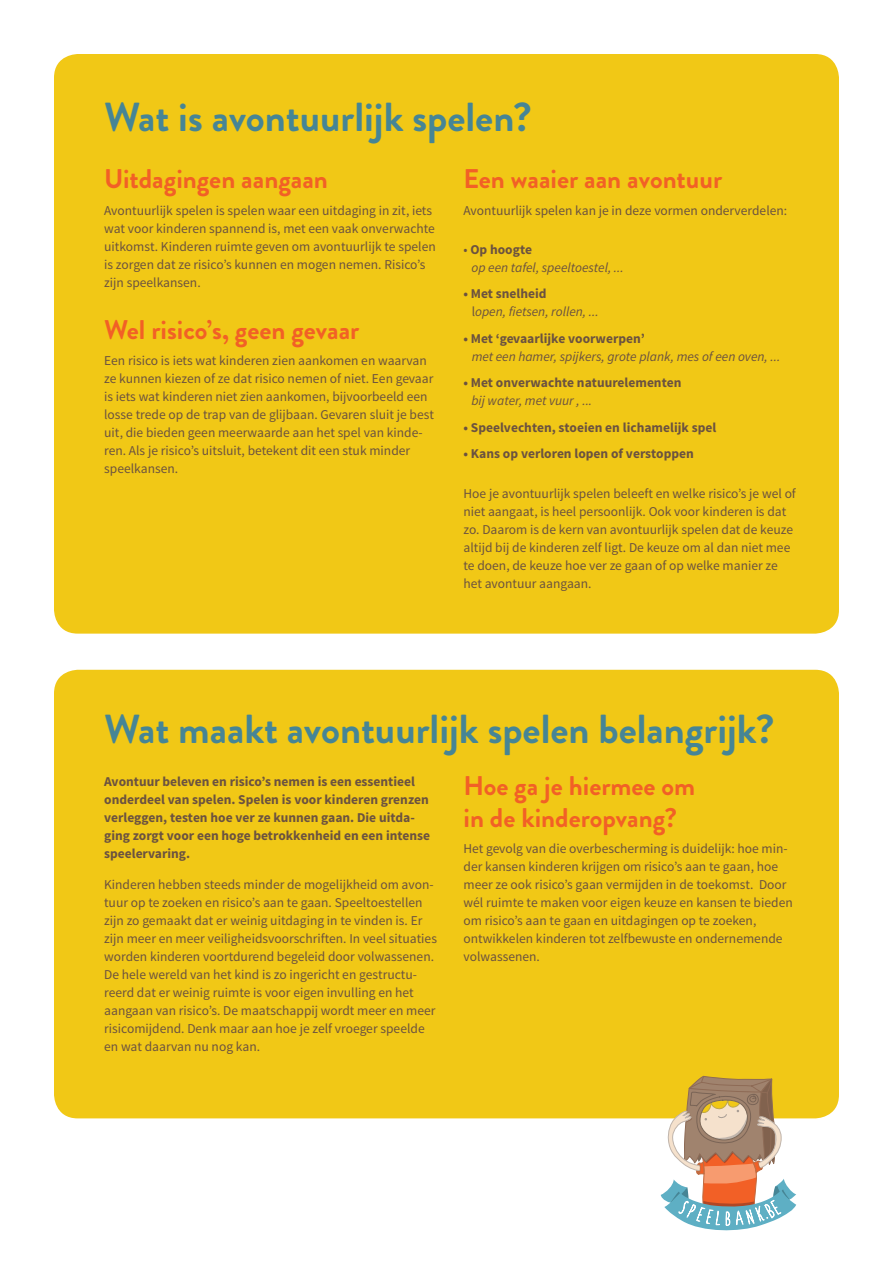
<style>
.page{position:relative;width:893px;height:1263px;background:#fff}
.page>*{position:absolute;margin:0;border:0;box-sizing:border-box;transform-origin:0 0}
.t1{font:700 40.5px "Brandon Grotesque";color:#468595}
.t2{font:700 27px/31.5px "Brandon Grotesque";color:#f26026}
.t3{font:13.5px/18px "Source Sans Pro";color:#6b5240}
.t4{font:700 13.5px/18px "Source Sans Pro";color:#6b5240}
.t5{font:italic 13.5px/18px "Source Sans Pro";color:#6b5240}
.s1{font-style:normal}
.s2{font-weight:700;font-style:normal}
</style>
<div class="page">
<div style="left:54px;top:54px;width:785px;height:580px;background:#f1c816;border-radius:24px"></div>
<div style="left:54px;top:670px;width:785px;height:448px;background:#f1c816;border-radius:24px"></div>
<svg style="left:661px;top:1075px;width:135px;height:156px"></svg>
<h1 class="t1" style="left:104px;top:89px;width:429px">Wat is avontuurlijk spelen?</h1>
<h2 class="t2" style="left:104px;top:163px;width:225px">Uitdagingen aangaan</h2>
<p class="t3" style="left:104px;top:201px;width:333px">Avontuurlijk spelen is spelen waar een uitdaging in zit, iets wat voor kinderen spannend is, met een vaak onverwachte uitkomst. Kinderen ruimte geven om avontuurlijk te spelen is zorgen dat ze risico’s kunnen en mogen nemen. Risico’s zijn speelkansen.</p>
<h2 class="t2" style="left:104px;top:314px;width:257px">Wel risico’s, geen gevaar</h2>
<p class="t3" style="left:104px;top:352px;width:331px">Een risico is iets wat kinderen zien aankomen en waarvan ze kunnen kiezen of ze dat risico nemen of niet. Een gevaar is iets wat kinderen niet zien aankomen, bijvoorbeeld een losse trede op de trap van de glijbaan. Gevaren sluit je best uit, die bieden geen meerwaarde aan het spel van kinde&shy;ren. Als je risico’s uitsluit, betekent dit een stuk minder speelkansen.</p>
<h2 class="t2" style="left:463px;top:163px;width:260px">Een waaier aan avontuur</h2>
<p class="t3" style="left:463px;top:201px;width:325px">Avontuurlijk spelen kan je in deze vormen onderverdelen:</p>
<p class="t5" style="left:472px;top:240px;width:154px;text-indent:-8px"><span class="s1">•</span> <span class="s2">Op hoogte<br></span>op een tafel, speeltoestel, ...</p>
<p class="t5" style="left:472px;top:285px;width:128px;text-indent:-8px"><span class="s2">• Met snelheid<br></span><span class="s1">l</span>open, fietsen, rollen, ...</p>
<p class="t4" style="left:463px;top:330px;width:183px">• Met ‘gevaarlijke voorwerpen’</p>
<p class="t5" style="left:472px;top:347px;width:310px">met een hamer, spijkers, grote plank, mes of een oven, ...</p>
<p class="t4" style="left:463px;top:374px;width:219px">• Met onverwachte natuurelementen</p>
<p class="t5" style="left:471px;top:392px;width:122px">bij water, met vuur , ...</p>
<p class="t4" style="left:463px;top:419px;width:254px">• Speelvechten, stoeien en lichamelijk spel</p>
<p class="t4" style="left:463px;top:445px;width:232px">• Kans op verloren lopen of verstoppen</p>
<p class="t3" style="left:463px;top:484px;width:334px">Hoe je avontuurlijk spelen beleeft en welke risico’s je wel of niet aangaat, is heel persoonlijk. Ook voor kinderen is dat zo. Daarom is de kern van avontuurlijk spelen dat de keuze altijd bij de kinderen zelf ligt. De keuze om al dan niet mee te doen, de keuze hoe ver ze gaan of op welke manier ze het avontuur aangaan.</p>
<h1 class="t1" style="left:104px;top:700px;width:672px">Wat maakt avontuurlijk spelen belangrijk?</h1>
<p class="t4" style="left:104px;top:773px;width:327px">Avontuur beleven en risico’s nemen is een essentieel onderdeel van spelen. Spelen is voor kinderen grenzen verleggen, testen hoe ver ze kunnen gaan. Die uitda&shy;ging zorgt voor een hoge betrokkenheid en een intense speelervaring.</p>
<p class="t3" style="left:104px;top:876px;width:334px">Kinderen hebben steeds minder de mogelijkheid om avon&shy;tuur op te zoeken en risico’s aan te gaan. Speeltoestellen zijn zo gemaakt dat er weinig uitdaging in te vinden is. Er zijn meer en meer veiligheidsvoorschriften. In veel situaties worden kinderen voortdurend begeleid door volwassenen.<br>De hele wereld van het kind is zo ingericht en gestructu&shy;reerd dat er weinig ruimte is voor eigen invulling en het aangaan van risico’s. De maatschappij wordt meer en meer risicomijdend. Denk maar aan hoe je zelf vroeger speelde en wat daarvan nu nog kan.</p>
<h2 class="t2" style="left:463px;top:770px;width:233px">Hoe ga je hiermee om in de kinderopvang?</h2>
<p class="t3" style="left:463px;top:840px;width:331px">Het gevolg van die overbescherming is duidelijk: hoe min&shy;der kansen kinderen krijgen om risico’s aan te gaan, hoe meer ze ook risico’s gaan vermijden in de toekomst. Door wél ruimte te maken voor eigen keuze en kansen te bieden om risico’s aan te gaan en uitdagingen op te zoeken, ontwikkelen kinderen tot zelfbewuste en ondernemende volwassenen.</p>
</div>
